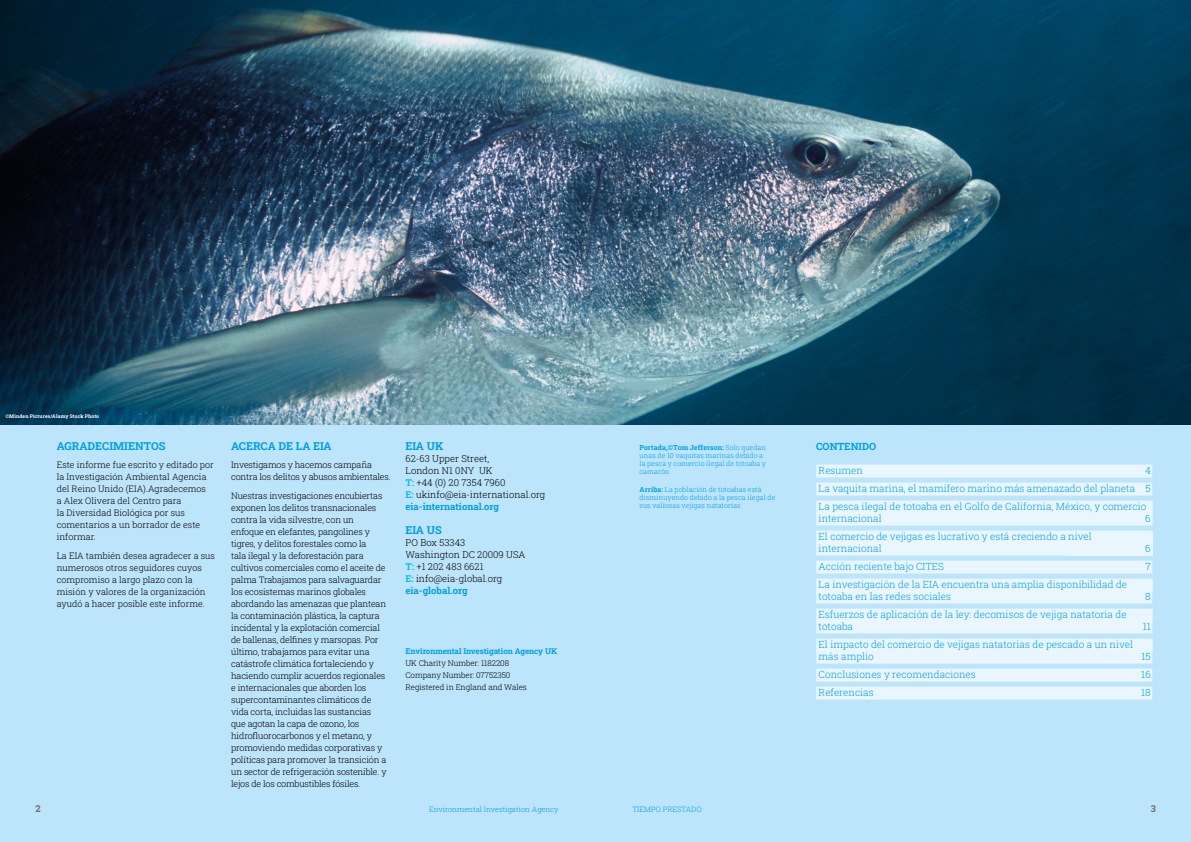
<style>
.page{position:relative;width:1191px;height:842px;background:#bce4fa}
.page>*{position:absolute;margin:0;border:0;box-sizing:border-box;transform-origin:0 0}
.t1{font:11px "Roboto Slab";color:#009fe3}
.t2{font:10px/12px "Roboto Slab";color:#009fe3}
.t3{font:9.5px/12px "Roboto Slab";color:#000}
.t4{font:9.5px "Roboto Slab";color:#706f6f}
.t5{font:9px/12px "Roboto Slab";letter-spacing:-.02em;color:#000}
.t6{font:9px/12px "Roboto Slab";color:#000}
.t7{font:8px/12px "Roboto Slab";letter-spacing:-.01em;color:#000}
.t8{font:8px "Roboto Slab";letter-spacing:-.01em;color:#009fe3}
.t9{font:7.5px "Roboto Slab";color:#009fe3}
.t10{font:7px/8px "Roboto Slab";letter-spacing:.01em;color:#009fe3}
.t11{font:5px "Roboto Slab";letter-spacing:.02em;color:#fff}
.s1{color:#0bbbef}
.s2{color:#009fe3}
</style>
<div class="page">
<div style="left:816px;top:465px;width:336px;height:13px;background:#eaf6fe"></div>
<div style="left:816px;top:483px;width:336px;height:13px;background:#eaf6fe"></div>
<div style="left:816px;top:501px;width:336px;height:13px;background:#eaf6fe"></div>
<div style="left:816px;top:513px;width:336px;height:13px;background:#eaf6fe"></div>
<div style="left:816px;top:531px;width:336px;height:13px;background:#eaf6fe"></div>
<div style="left:816px;top:543px;width:336px;height:13px;background:#eaf6fe"></div>
<div style="left:816px;top:561px;width:336px;height:13px;background:#eaf6fe"></div>
<div style="left:816px;top:579px;width:336px;height:13px;background:#eaf6fe"></div>
<div style="left:816px;top:591px;width:336px;height:13px;background:#eaf6fe"></div>
<div style="left:816px;top:609px;width:336px;height:13px;background:#eaf6fe"></div>
<div style="left:816px;top:621px;width:336px;height:13px;background:#eaf6fe"></div>
<div style="left:816px;top:639px;width:336px;height:13px;background:#eaf6fe"></div>
<div style="left:816px;top:651px;width:336px;height:13px;background:#eaf6fe"></div>
<div style="left:816px;top:669px;width:336px;height:13px;background:#eaf6fe"></div>
<div style="left:816px;top:687px;width:336px;height:13px;background:#eaf6fe"></div>
<img style="left:0;top:0;width:1191px;height:424px">
<p class="t11" style="left:5px;top:413px;width:95px">©Minden Pictures/Alamy Stock Photo</p>
<p class="t1" style="left:57px;top:438px;width:110px">AGRADECIMIENTOS</p>
<p class="t6" style="left:57px;top:459px;width:159px">Este informe fue escrito y editado por la Investigación Ambiental Agencia del Reino Unido (EIA).Agradecemos<br>a Alex Olivera del Centro para<br>la Diversidad Biológica por sus comentarios a un borrador de este informar.</p>
<p class="t6" style="left:57px;top:549px;width:160px">La EIA también desea agradecer a sus numerosos otros seguidores cuyos compromiso a largo plazo con la misión y valores de la organización ayudó a hacer posible este informe.</p>
<p class="t1" style="left:231px;top:438px;width:102px">ACERCA DE LA EIA</p>
<p class="t5" style="left:231px;top:459px;width:161px">Investigamos y hacemos campaña contra los delitos y abusos ambientales.</p>
<p class="t5" style="left:231px;top:489px;width:157px">Nuestras investigaciones encubiertas exponen los delitos transnacionales contra la vida silvestre, con un enfoque en elefantes, pangolines y tigres, y delitos forestales como la<br>tala ilegal y la deforestación para cultivos comerciales como el aceite de palma Trabajamos para salvaguardar los ecosistemas marinos globales abordando las amenazas que plantean la contaminación plástica, la captura incidental y la explotación comercial de ballenas, delfines y marsopas. Por último, trabajamos para evitar una catástrofe climática fortaleciendo y haciendo cumplir acuerdos regionales e internacionales que aborden los supercontaminantes climáticos de vida corta, incluidas las sustancias que agotan la capa de ozono, los hidrofluorocarbonos y el metano, y promoviendo medidas corporativas y políticas para promover la transición a un sector de refrigeración sostenible. y lejos de los combustibles fósiles.</p>
<p class="t1" style="left:405px;top:438px;width:39px">EIA UK</p>
<p class="t3" style="left:405px;top:452px;width:141px">62-63 Upper Street,<br>London N1 0NY UK<br><span class="s1">T:</span> +44 (0) 20 7354 7960<br><span class="s1">E:</span> ukinfo@eia-international.org <span class="s2">eia-international.org</span></p>
<p class="t1" style="left:405px;top:522px;width:38px">EIA US</p>
<p class="t3" style="left:405px;top:536px;width:121px">PO Box 53343<br>Washington DC 20009 USA<br><span class="s1">T:</span> +1 202 483 6621<br><span class="s1">E:</span> info@eia-global.org <span class="s2">eia-global.org</span></p>
<p class="t8" style="left:405px;top:646px;width:153px">Environmental Investigation Agency UK</p>
<p class="t7" style="left:405px;top:657px;width:123px">UK Charity Number: 1182208<br>Company Number: 07752350<br>Registered in England and Wales</p>
<p class="t4" style="left:35px;top:802px;width:7px">2</p>
<p class="t9" style="left:429px;top:804px;width:131px">Environmental Investigation Agency</p>
<p class="t10" style="left:639px;top:443px;width:128px">Portada,©Tom Jefferson: Solo quedan unas de 10 vaquitas marinas debido a la pesca y comercio ilegal de totoaba y camarón</p>
<p class="t10" style="left:639px;top:485px;width:137px">Arriba: La población de totoabas está disminuyendo debido a la pesca ilegal de sus valiosas vejigas natatorias</p>
<p class="t2" style="left:816px;top:440px;width:61px">CONTENIDO</p>
<p class="t2" style="left:818px;top:464px;width:46px">Resumen</p>
<p class="t2" style="left:818px;top:461px;width:334px;line-height:18px;text-align:justify;text-indent:326px">4<br>La vaquita marina, el mamífero marino más amenazado del planeta 5<br>La pesca ilegal de totoaba en el Golfo de California, México, y comercio</p>
<p class="t2" style="left:818px;top:512px;width:65px">internacional</p>
<p class="t2" style="left:1145px;top:512px;width:7px">6</p>
<p class="t2" style="left:818px;top:530px;width:275px">El comercio de vejigas es lucrativo y está creciendo a nivel internacional</p>
<p class="t2" style="left:1145px;top:542px;width:7px">6</p>
<p class="t2" style="left:818px;top:560px;width:127px">Acción reciente bajo CITES</p>
<p class="t2" style="left:1145px;top:560px;width:7px">7</p>
<p class="t2" style="left:818px;top:578px;width:310px">La investigación de la EIA encuentra una amplia disponibilidad de totoaba en las redes sociales</p>
<p class="t2" style="left:1145px;top:590px;width:7px">8</p>
<p class="t2" style="left:818px;top:608px;width:309px">Esfuerzos de aplicación de la ley: decomisos de vejiga natatoria de totoaba</p>
<p class="t2" style="left:818px;top:638px;width:316px">El impacto del comercio de vejigas natatorias de pescado a un nivel más amplio</p>
<p class="t2" style="left:1142px;top:620px;width:10px">11</p>
<p class="t2" style="left:1141px;top:650px;width:11px">15</p>
<p class="t2" style="left:818px;top:668px;width:159px">Conclusiones y recomendaciones</p>
<p class="t2" style="left:1141px;top:668px;width:11px">16</p>
<p class="t2" style="left:818px;top:686px;width:57px">Referencias</p>
<p class="t2" style="left:1141px;top:686px;width:11px">18</p>
<p class="t9" style="left:632px;top:804px;width:71px">TIEMPO PRESTADO</p>
<p class="t4" style="left:1150px;top:802px;width:7px">3</p>
</div>
